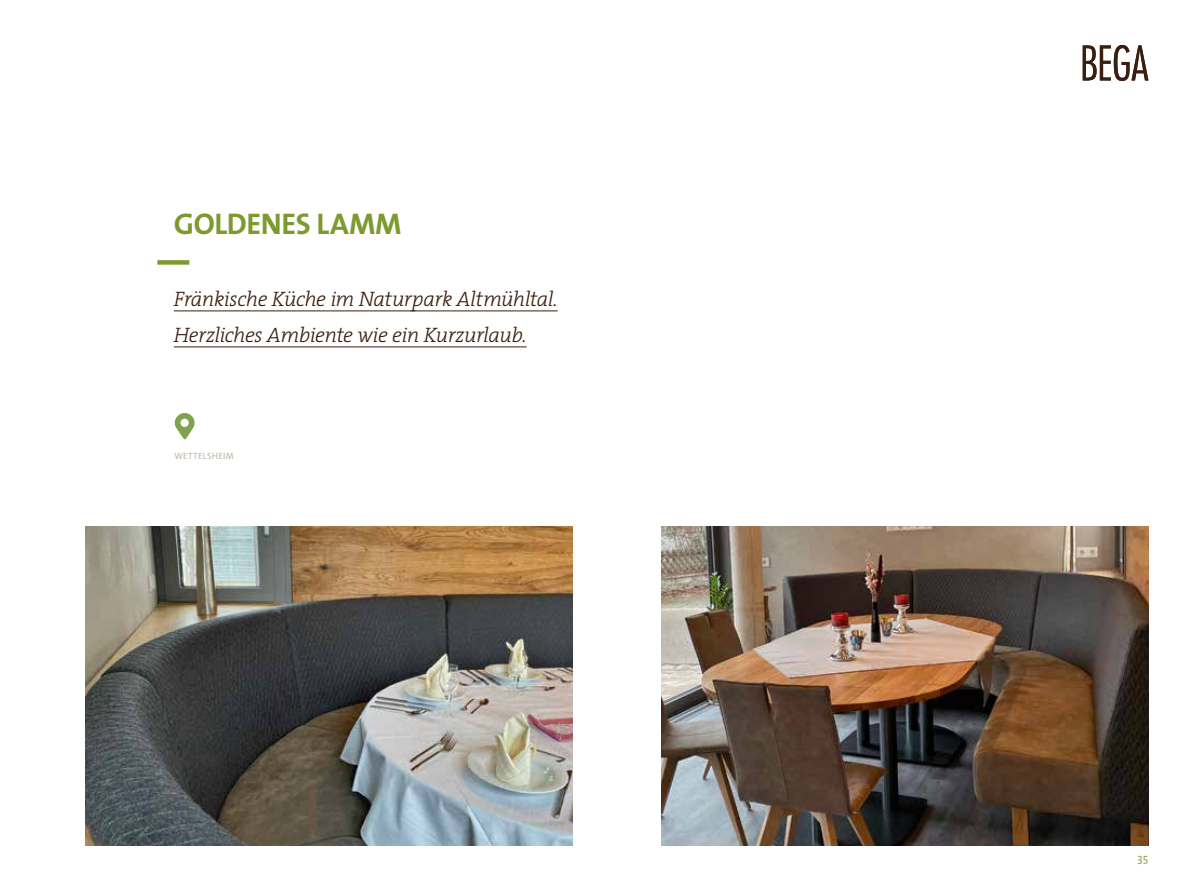
<style>
.page{position:relative;width:1191px;height:893px;background:#fff}
.page>*{position:absolute;margin:0;border:0;box-sizing:border-box;transform-origin:0 0}
.t1{font:700 30px "The Sans";letter-spacing:-.01em;color:#7c9a2e}
.t2{font:italic 300 21px/36px "The Serif";letter-spacing:-.025em;color:#3a1e0f}
.t3{font:12px "The Sans Regular Caps";color:#93a748}
.t4{font:9px "The Sans";letter-spacing:.03em;color:#c0b5aa}
</style>
<div class="page">
<img style="left:85px;top:526px;width:487px;height:319px">
<hr style="left:174px;top:311px;width:383px;height:1px;background:#3a1e0f">
<hr style="left:174px;top:347px;width:353px;height:1px;background:#3a1e0f">
<div style="left:157px;top:260px;width:32px;height:5px;background:#7c9a2e"></div>
<svg style="left:175px;top:413px;width:19px;height:27px"></svg>
<img style="left:661px;top:526px;width:487px;height:319px">
<svg style="left:1082px;top:45px;width:66px;height:36px"></svg>
<h1 class="t1" style="left:174px;top:199px;width:229px">GOLDENES LAMM</h1>
<p class="t2" style="left:174px;top:280px;width:385px">Fränkische Küche im Naturpark Altmühltal.<br>Herzliches Ambiente wie ein Kurzurlaub.</p>
<p class="t4" style="left:174px;top:448px;width:61px">WETTELSHEIM</p>
<p class="t3" style="left:1137px;top:853px;width:13px">35</p>
</div>
